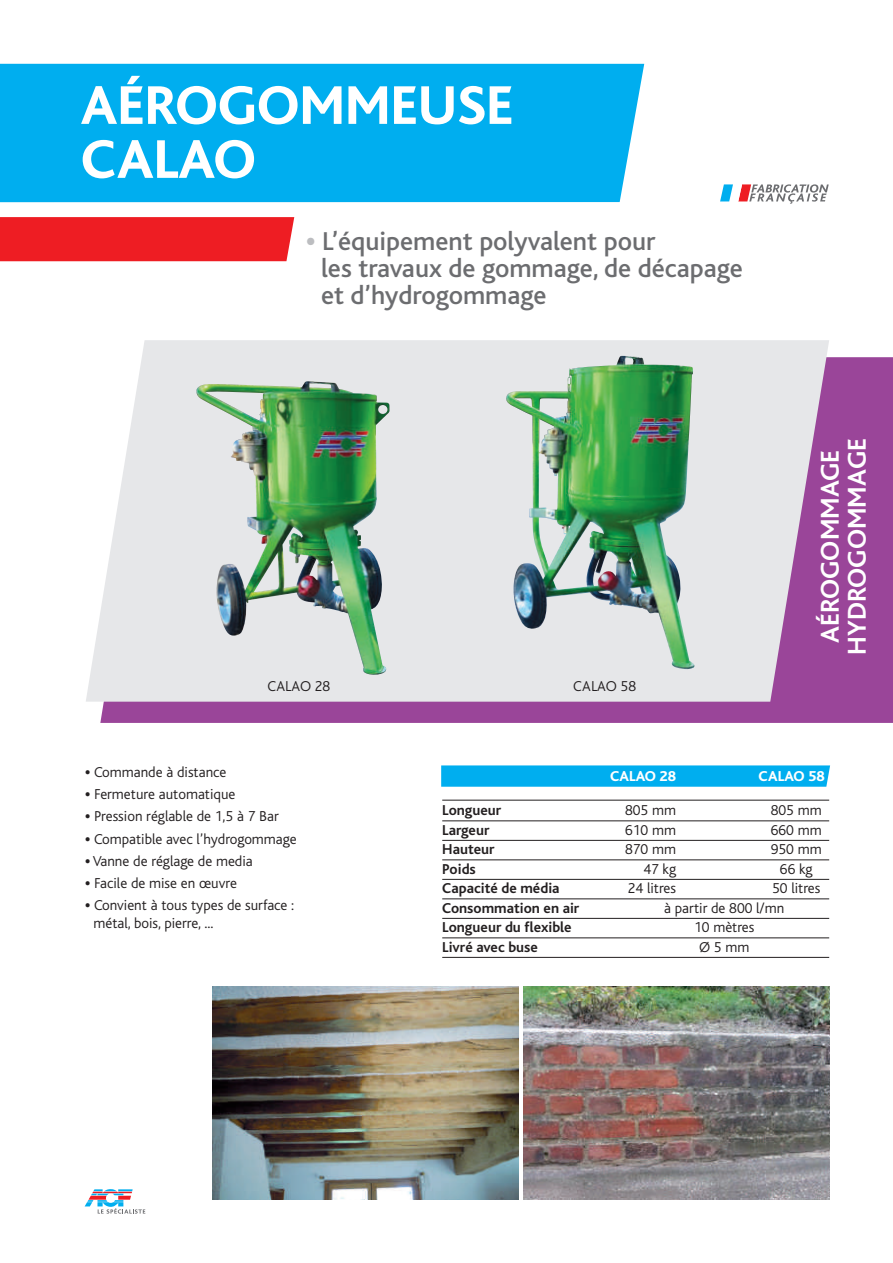
<style>
.page{position:relative;width:893px;height:1263px;background:#fff}
.page>*{position:absolute;margin:0;border:0;box-sizing:border-box;transform-origin:0 0}
.t1{font:800 57px/54px "Bliss";color:#fff}
.t2{font:500 27px/27px "Bliss";color:#6c6d70}
.t3{font:700 27px/27px "Bliss";color:#fff;text-align:center}
.t4{font:300 15px/18px "Bliss";color:#231f20}
.t5{font:700 15px "Bliss";color:#231f20}
.t6{font:800 15px "Bliss";color:#fff}
.s1{font-weight:800;color:#bcbdc0}
.s2{font-weight:800}
</style>
<div class="page">
<div style="left:100px;top:357px;width:793px;height:366px;background:#9a4599"></div>
<svg style="left:86px;top:340px;width:743px;height:362px;background:#e2dde4"></svg>
<div style="left:0;top:64px;width:644px;height:138px;background:#00aeef"></div>
<div style="left:0;top:217px;width:294px;height:44px;background:#ee1d23"></div>
<svg style="left:441px;top:765px;width:389px;height:22px;background:#09b1ef"></svg>
<svg style="left:84px;top:1189px;width:62px;height:25px"></svg>
<img style="left:213px;top:986px;width:306px;height:213px">
<img style="left:523px;top:986px;width:306px;height:213px">
<img style="left:196px;top:383px;width:192px;height:292px">
<img style="left:506px;top:356px;width:188px;height:313px">
<svg style="left:720px;top:184px;width:109px;height:20px"></svg>
<hr style="left:442px;top:800px;width:387px;height:1px;background:#231f20">
<hr style="left:442px;top:821px;width:387px;height:1px;background:#231f20">
<hr style="left:442px;top:840px;width:387px;height:1px;background:#231f20">
<hr style="left:442px;top:860px;width:387px;height:1px;background:#231f20">
<hr style="left:442px;top:879px;width:387px;height:1px;background:#231f20">
<hr style="left:442px;top:899px;width:387px;height:1px;background:#231f20">
<hr style="left:442px;top:918px;width:387px;height:1px;background:#231f20">
<hr style="left:442px;top:938px;width:387px;height:1px;background:#231f20">
<hr style="left:442px;top:957px;width:387px;height:1px;background:#231f20">
<h1 class="t1" style="left:81px;top:80px;width:434px">AÉROGOMMEUSE<br>CALAO</h1>
<h2 class="t2" style="left:321px;top:228px;width:423px;text-indent:-15px"><span class="s1">•</span> L’équipement polyvalent pour<br>les travaux de gommage, de décapage et d’hydrogommage</h2>
<p class="t4" style="left:268px;top:677px;width:64px">CALAO 28</p>
<p class="t4" style="left:573px;top:677px;width:64px">CALAO 58</p>
<h2 class="t3" style="left:817px;top:655px;width:218px;rotate:-90deg">AÉROGOMMAGE<br>HYDROGOMMAGE</h2>
<p class="t4" style="left:85px;top:763px;width:143px"><span class="s2">•</span> Commande à distance</p>
<p class="t4" style="left:85px;top:785px;width:152px"><span class="s2">•</span> Fermeture automatique</p>
<p class="t4" style="left:85px;top:808px;width:195px"><span class="s2">•</span> Pression réglable de 1,5 à 7 Bar</p>
<p class="t4" style="left:85px;top:830px;width:213px"><span class="s2">•</span> Compatible avec l’hydrogommage</p>
<p class="t4" style="left:85px;top:852px;width:169px"><span class="s2">•</span> Vanne de réglage de media</p>
<p class="t4" style="left:85px;top:874px;width:153px"><span class="s2">•</span> Facile de mise en œuvre</p>
<p class="t4" style="left:94px;top:897px;width:202px;text-indent:-9px"><span class="s2">•</span> Convient à tous types de surface : métal, bois, pierre, ...</p>
<p class="t6" style="left:610px;top:768px;width:68px">CALAO 28</p>
<p class="t6" style="left:759px;top:768px;width:68px">CALAO 58</p>
<p class="t5" style="left:442px;top:802px;width:61px">Longueur</p>
<p class="t4" style="left:625px;top:801px;width:52px">805 mm</p>
<p class="t4" style="left:771px;top:801px;width:52px">805 mm</p>
<p class="t5" style="left:442px;top:822px;width:49px">Largeur</p>
<p class="t4" style="left:625px;top:821px;width:52px">610 mm</p>
<p class="t4" style="left:771px;top:821px;width:52px">660 mm</p>
<p class="t5" style="left:442px;top:841px;width:54px">Hauteur</p>
<p class="t4" style="left:625px;top:840px;width:52px">870 mm</p>
<p class="t4" style="left:771px;top:840px;width:52px">950 mm</p>
<p class="t5" style="left:442px;top:861px;width:35px">Poids</p>
<p class="t4" style="left:643px;top:860px;width:34px">47 kg</p>
<p class="t4" style="left:780px;top:860px;width:34px">66 kg</p>
<p class="t5" style="left:442px;top:880px;width:119px">Capacité de média</p>
<p class="t4" style="left:628px;top:879px;width:50px">24 litres</p>
<p class="t4" style="left:772px;top:879px;width:50px">50 litres</p>
<p class="t5" style="left:442px;top:900px;width:139px">Consommation en air</p>
<p class="t4" style="left:664px;top:899px;width:122px">à partir de 800 l/mn</p>
<p class="t5" style="left:442px;top:919px;width:131px">Longueur du flexible</p>
<p class="t4" style="left:694px;top:918px;width:62px">10 mètres</p>
<p class="t5" style="left:442px;top:939px;width:97px">Livré avec buse</p>
<p class="t4" style="left:699px;top:938px;width:52px">Ø 5 mm</p>
</div>
